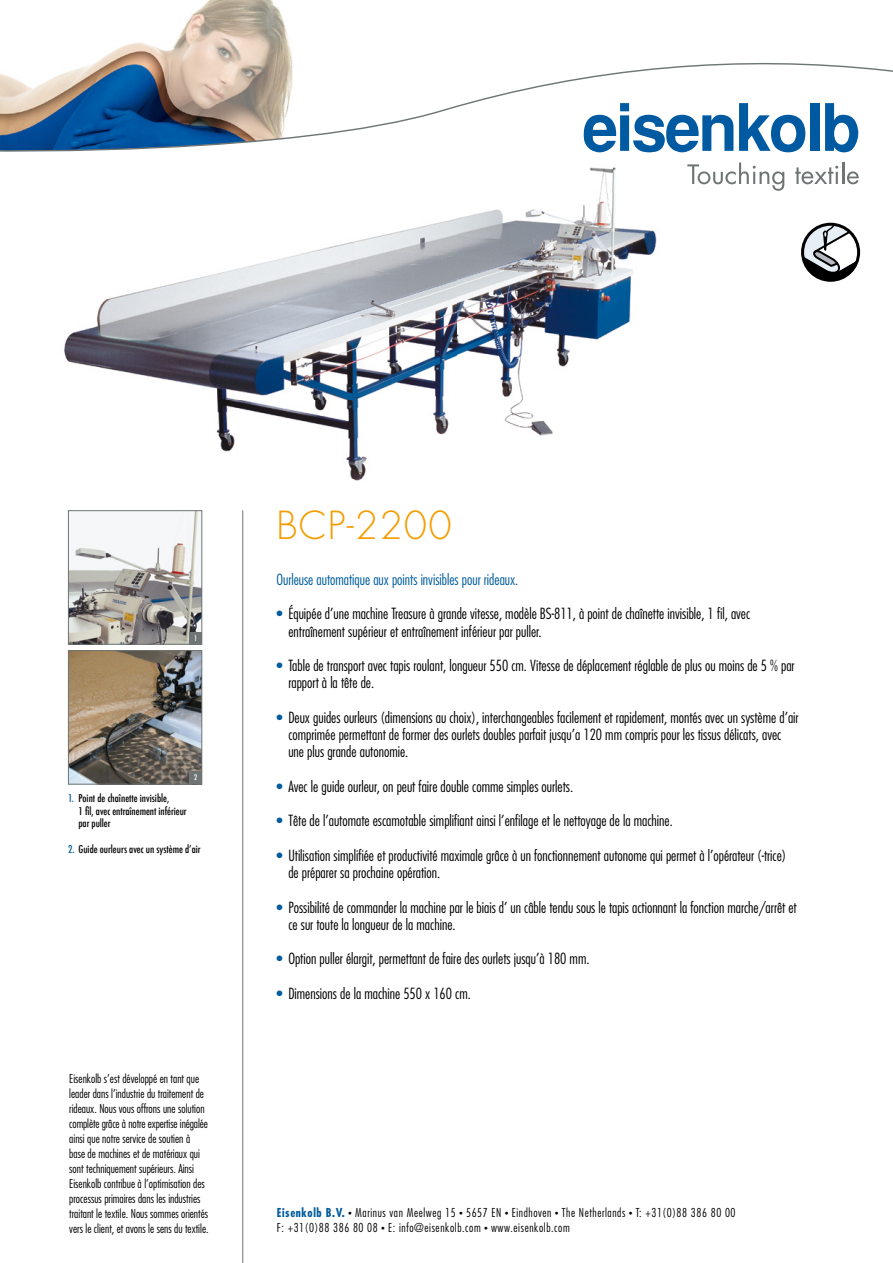
<style>
.page{position:relative;width:893px;height:1263px;background:#fff}
.page>*{position:absolute;margin:0;border:0;box-sizing:border-box;transform-origin:0 0}
.t1{font:300 37.65px "Futura";letter-spacing:.03em;color:#f49d00}
.t2{font:300 condensed 15px/17.2px "Futura";color:#000}
.t3{font:300 condensed 15px "Futura";color:#005c9e}
.t4{font:300 condensed 12px/15px "Futura";color:#000}
.t5{font:300 condensed 12px/15px "Futura";letter-spacing:.05em;color:#000}
.t6{font:500 condensed 10.5px/12.8px "Futura";color:#000}
.t7{font:500 condensed 7.5px "Futura";color:#fff}
.s1{color:#005c9e}
.s2{font-weight:700;color:#005c9e}
.s3{font-size:7.5px}
</style>
<div class="page">
<img style="left:109px;top:0;width:182px;height:54px">
<svg style="left:0;top:54px;width:893px;height:99px"></svg>
<svg style="left:584px;top:103px;width:149px;height:49px"></svg>
<svg style="left:739px;top:103px;width:66px;height:49px"></svg>
<div style="left:810px;top:103px;width:9px;height:48px;background:#005aa1"></div>
<svg style="left:825px;top:103px;width:35px;height:50px"></svg>
<svg style="left:687px;top:163px;width:97px;height:28px"></svg>
<svg style="left:795px;top:166px;width:43px;height:18px"></svg>
<hr style="left:842px;top:163px;width:2px;height:21px;background:#6f7575">
<svg style="left:847px;top:171px;width:12px;height:13px"></svg>
<img style="left:64px;top:167px;width:593px;height:314px">
<svg style="left:803px;top:224px;width:56px;height:52px"></svg>
<div style="left:801px;top:223px;width:59px;height:59px;border:3px solid #000;border-radius:50%"></div>
<hr style="left:242px;top:510px;width:1px;height:753px;background:#6f7575">
<img style="left:70px;top:512px;width:130px;height:131px">
<div style="left:68px;top:510px;width:134px;height:135px;border:1px solid #6f7575"></div>
<img style="left:70px;top:652px;width:130px;height:130px">
<div style="left:68px;top:650px;width:134px;height:134px;border:1px solid #6f7575"></div>
<div style="left:189px;top:632px;width:13px;height:13px;background:#6f7575"></div>
<div style="left:189px;top:771px;width:13px;height:13px;background:#6f7575"></div>
<p class="t7" style="left:194px;top:633px;width:5px">1</p>
<p class="t7" style="left:194px;top:773px;width:5px">2</p>
<p class="t6" style="left:79px;top:792px;width:110px;text-indent:-10px"><span class="s1">1.</span> Point de chaînette invisible,<br>1 fil, avec entraînement inférieur par puller</p>
<p class="t6" style="left:68px;top:843px;width:134px"><span class="s1">2.</span> Guide ourleurs avec un système dʼair</p>
<p class="t4" style="left:69px;top:1070px;width:141px">Eisenkolb s’est développé en tant que leader dans l’industrie du traitement de rideaux. Nous vous offrons une solution complète grâce à notre expertise inégalée ainsi que notre service de soutien à base de machines et de matériaux qui sont techniquement supérieurs. Ainsi Eisenkolb contribue à l’optimisation des processus primaires dans les industries traitant le textile. Nous sommes orientés vers le client, et avons le sens du textile.</p>
<h1 class="t1" style="left:276px;top:501px;width:177px">BCP-2200</h1>
<p class="t3" style="left:276px;top:570px;width:243px">Ourleuse automatique aux points invisibles pour rideaux.</p>
<p class="t2" style="left:288px;top:605px;width:463px;text-indent:-12px"><span class="s1">•</span> Équipée d’une machine Treasure à grande vitesse, modèle BS-811, à point de chaînette invisible, 1 fil, avec entraînement supérieur et entraînement inférieur par puller.</p>
<p class="t2" style="left:288px;top:657px;width:508px;text-indent:-12px"><span class="s1">•</span> Table de transport avec tapis roulant, longueur 550 cm. Vitesse de déplacement réglable de plus ou moins de 5 % par rapport à la tête de.</p>
<p class="t2" style="left:288px;top:708px;width:512px;text-indent:-12px"><span class="s1">•</span> Deux guides ourleurs (dimensions au choix), interchangeables facilement et rapidement, montés avec un système d’air comprimée permettant de former des ourlets doubles parfait jusqu’a 120 mm compris pour les tissus délicats, avec une plus grande autonomie.</p>
<p class="t2" style="left:276px;top:777px;width:298px"><span class="s1">•</span> Avec le guide ourleur, on peut faire double comme simples ourlets.</p>
<p class="t2" style="left:276px;top:812px;width:398px"><span class="s1">•</span> Tête de l’automate escamotable simplifiant ainsi l’enfilage et le nettoyage de la machine.</p>
<p class="t2" style="left:288px;top:846px;width:499px;text-indent:-12px"><span class="s1">•</span> Utilisation simplifiée et productivité maximale grâce à un fonctionnement autonome qui permet à l’opérateur (-trice) de préparer sa prochaine opération.</p>
<p class="t2" style="left:288px;top:898px;width:510px;text-indent:-12px"><span class="s1">•</span> Possibilité de commander la machine par le biais d’ un câble tendu sous le tapis actionnant la fonction marche/arrêt et ce sur toute la longueur de la machine.</p>
<p class="t2" style="left:276px;top:950px;width:315px"><span class="s1">•</span> Option puller élargit, permettant de faire des ourlets jusqu’à 180 mm.</p>
<p class="t2" style="left:276px;top:984px;width:196px"><span class="s1">•</span> Dimensions de la machine 550 x 160 cm.</p>
<p class="t5" style="left:277px;top:1205px;width:460px"><span class="s2">Eisenkolb B.V.</span> <span class="s3">•</span> Marinus van Meelweg 15 <span class="s3">•</span> 5657 EN <span class="s3">•</span> Eindhoven <span class="s3">•</span> The Netherlands <span class="s3">•</span> T: +31(0)88 386 80 00<br>F: +31(0)88 386 80 08 <span class="s3">•</span> E: info@eisenkolb.com <span class="s3">•</span> www.eisenkolb.com</p>
</div>
